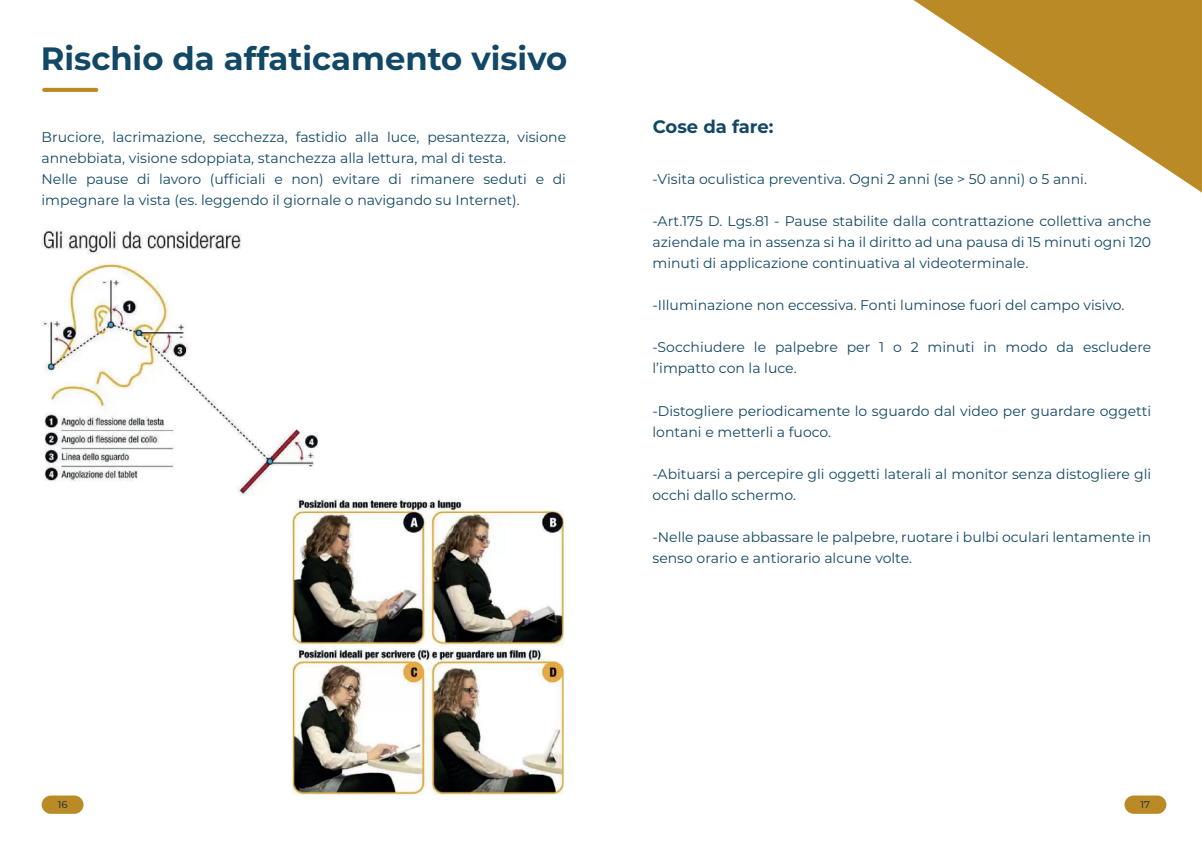
<style>
.page{position:relative;width:1202px;height:854px;background:#fff}
.page>*{position:absolute;margin:0;border:0;box-sizing:border-box;transform-origin:0 0}
.t1{font:700 32.2px "Montserrat";color:#124865}
.t2{font:700 18px "Montserrat";color:#124865}
.t3{font:14px/21px "Montserrat";color:#124865}
.t4{font:500 10px "Montserrat";color:#373b3d}
</style>
<div class="page">
<div style="left:42px;top:795px;width:42px;height:18px;background:#ba8a27;border-radius:9px"></div>
<hr style="left:42px;top:88px;width:56px;height:4px;background:#ba8a27;border-radius:2px">
<div style="left:1124px;top:795px;width:42px;height:18px;background:#ba8a27;border-radius:9px"></div>
<svg style="left:913px;top:0;width:289px;height:193px"></svg>
<img style="left:42px;top:231px;width:275px;height:264px">
<img style="left:292px;top:498px;width:272px;height:297px">
<h1 class="t1" style="left:41px;top:36px;width:528px">Rischio da affaticamento visivo</h1>
<p class="t3" style="left:42px;top:126px;width:526px">Bruciore, lacrimazione, secchezza, fastidio alla luce, pesantezza, visione annebbiata, visione sdoppiata, stanchezza alla lettura, mal di testa.<br>Nelle pause di lavoro (ufficiali e non) evitare di rimanere seduti e di impegnare la vista (es. leggendo il giornale o navigando su Internet).</p>
<p class="t2" style="left:653px;top:113px;width:122px">Cose da fare:</p>
<p class="t3" style="left:652px;top:168px;width:436px">-Visita oculistica preventiva. Ogni 2 anni (se &gt; 50 anni) o 5 anni.</p>
<p class="t3" style="left:652px;top:210px;width:500px;text-align:justify">-Art.175 D. Lgs.81 - Pause stabilite dalla contrattazione collettiva anche aziendale ma in assenza si ha il diritto ad una pausa di 15 minuti ogni 120 minuti di applicazione continuativa al videoterminale.</p>
<p class="t3" style="left:652px;top:294px;width:473px">-Illuminazione non eccessiva. Fonti luminose fuori del campo visivo.</p>
<p class="t3" style="left:652px;top:336px;width:500px">-Socchiudere le palpebre per 1 o 2 minuti in modo da escludere l’impatto con la luce.</p>
<p class="t3" style="left:652px;top:399px;width:500px">-Distogliere periodicamente lo sguardo dal video per guardare oggetti lontani e metterli a fuoco.</p>
<p class="t3" style="left:652px;top:462px;width:500px">-Abituarsi a percepire gli oggetti laterali al monitor senza distogliere gli occhi dallo schermo.</p>
<p class="t3" style="left:652px;top:525px;width:500px">-Nelle pause abbassare le palpebre, ruotare i bulbi oculari lentamente in senso orario e antiorario alcune volte.</p>
<p class="t4" style="left:58px;top:796px;width:11px">16</p>
<p class="t4" style="left:1140px;top:796px;width:11px">17</p>
</div>
